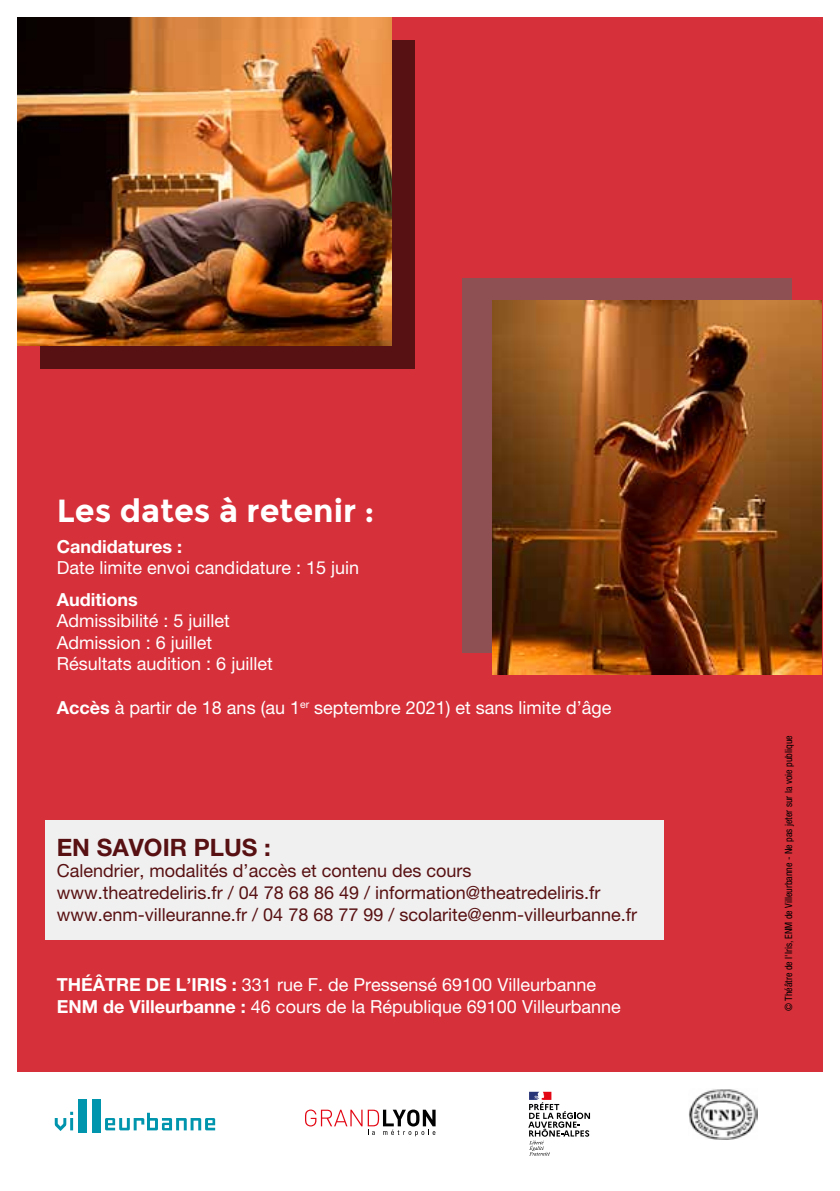
<style>
.page{position:relative;width:840px;height:1191px;background:#fff}
.page>*{position:absolute;margin:0;border:0;box-sizing:border-box;transform-origin:0 0}
.t1{font:700 32px "Montserrat";color:#fff}
.t2{font:700 24px "Helvetica Neue LT Pro";color:#581112}
.t3{font:18px/21.6px "Helvetica Neue LT Pro";color:#fff}
.t4{font:18px/21.6px "Helvetica Neue LT Pro";color:#581112}
.t5{font:700 18px "Helvetica Neue LT Pro";color:#fff}
.t6{font:condensed 10px "Helvetica Neue LT Pro";color:#000}
.s1{font-weight:700}
</style>
<div class="page">
<div style="left:17px;top:17px;width:805px;height:1054px;background:#d6303a"></div>
<div style="left:462px;top:278px;width:329px;height:374px;background:#8f5054"></div>
<div style="left:40px;top:40px;width:374px;height:329px;background:#581112"></div>
<img style="left:688px;top:1089px;width:68px;height:50px">
<div style="left:45px;top:820px;width:618px;height:119px;background:#f1f0f1"></div>
<img style="left:492px;top:300px;width:329px;height:375px">
<img style="left:17px;top:17px;width:374px;height:329px">
<svg style="left:305px;top:1109px;width:130px;height:27px"></svg>
<svg style="left:528px;top:1091px;width:61px;height:64px"></svg>
<svg style="left:55px;top:1111px;width:18px;height:20px"></svg>
<svg style="left:105px;top:1112px;width:110px;height:18px"></svg>
<div style="left:78px;top:1099px;width:9px;height:33px;background:#0095ad"></div>
<div style="left:92px;top:1099px;width:9px;height:33px;background:#0095ad"></div>
<h1 class="t1" style="left:57px;top:491px;width:319px">Les dates à retenir :</h1>
<p class="t5" style="left:57px;top:535px;width:127px">Candidatures :</p>
<p class="t3" style="left:57px;top:557px;width:304px">Date limite envoi candidature : 15 juin</p>
<p class="t5" style="left:57px;top:588px;width:82px">Auditions</p>
<p class="t3" style="left:57px;top:610px;width:217px">Admissibilité : 5 juillet<br>Admission : 6 juillet<br>Résultats audition : 6 juillet</p>
<p class="t3" style="left:57px;top:696px;width:556px"><span class="s1">Accès</span> à partir de 18 ans (au 1<sup>er</sup> septembre 2021) et sans limite d’âge</p>
<h2 class="t2" style="left:57px;top:832px;width:215px">EN SAVOIR PLUS :</h2>
<p class="t4" style="left:57px;top:860px;width:581px">Calendrier, modalités d’accès et contenu des cours www.theatredeliris.fr / 04 78 68 86 49 / information@theatredeliris.fr www.enm-villeuranne.fr / 04 78 68 77 99 / scolarite@enm-villeurbanne.fr</p>
<p class="t3" style="left:57px;top:973px;width:565px"><span class="s1">THÉÂTRE DE L’IRIS :</span> 331 rue F. de Pressensé 69100 Villeurbanne<br><span class="s1">ENM de Villeurbanne :</span> 46 cours de la République 69100 Villeurbanne</p>
<p class="t6" style="left:782px;top:1011px;width:277px;rotate:-90deg">© Théâtre de l'Iris, ENM de Villeurbanne - Ne pas jeter sur la voie publique</p>
</div>
